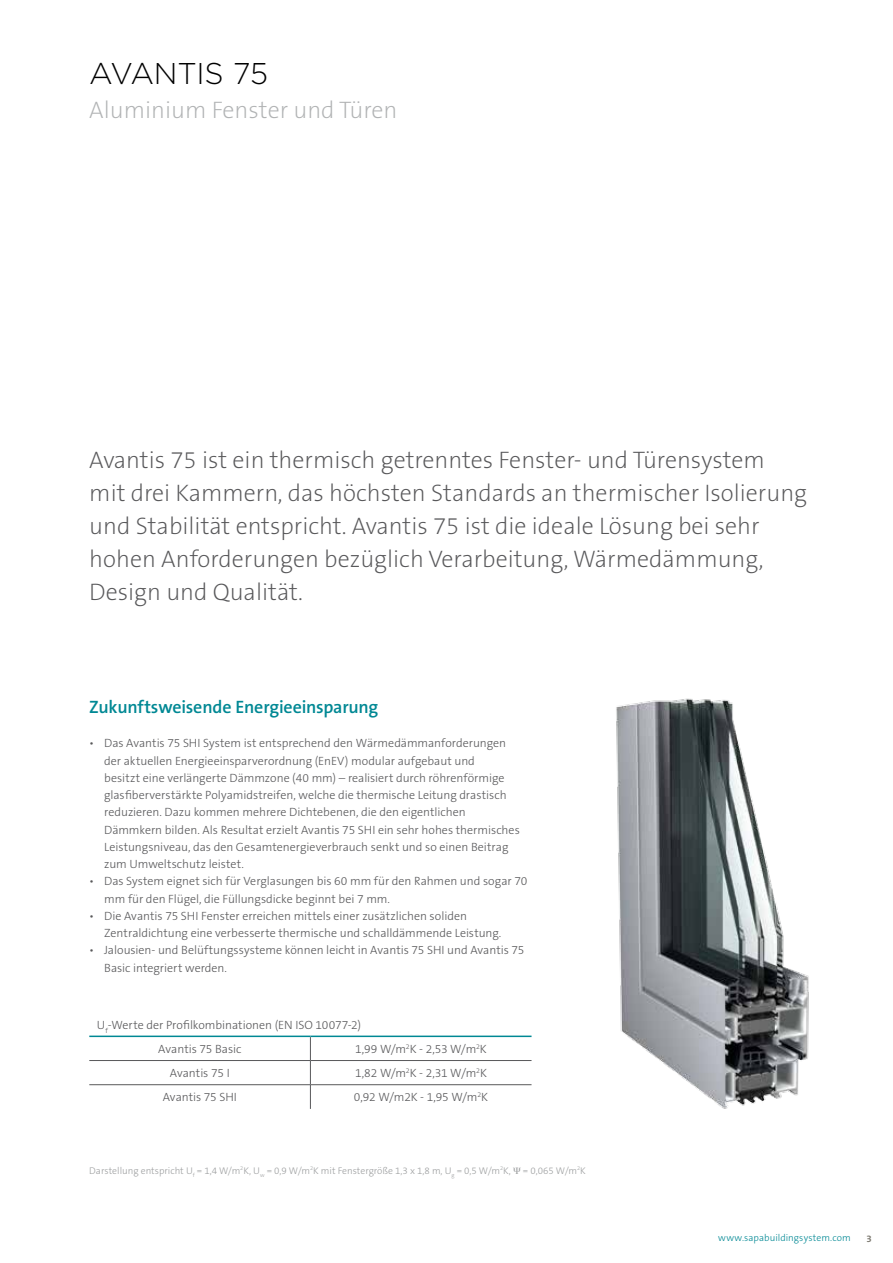
<style>
.page{position:relative;width:893px;height:1263px;background:#fff}
.page>*{position:absolute;margin:0;border:0;box-sizing:border-box;transform-origin:0 0}
.t1{font:300 30px "Gotham";letter-spacing:-.015em;color:#000}
.t2{font:200 24px/33px "The Sans B W2";color:#58585a}
.t3{font:200 24px "The Sans B W2";color:#b1b3b4}
.t4{font:600 18px "The Sans B W6";letter-spacing:-.01em;color:#008894}
.t5{font:300 12px/17.2px "The Sans B W3";color:#58585a}
.t6{font:300 9.75px "The Sans B W3";color:#9c9e9f}
.t7{font:300 9.75px "The Sans B W3";letter-spacing:.01em;color:#008894}
.t8{font:700 9.75px "The Sans B W7";color:#7e7b72}
</style>
<div class="page">
<img style="left:616px;top:698px;width:193px;height:411px">
<hr style="left:89px;top:1035px;width:221px;height:2px;background:#008894">
<hr style="left:310px;top:1035px;width:221px;height:2px;background:#008894">
<hr style="left:89px;top:1060px;width:221px;height:1px;background:#58585a">
<hr style="left:310px;top:1060px;width:221px;height:1px;background:#58585a">
<hr style="left:89px;top:1084px;width:221px;height:1px;background:#58585a">
<hr style="left:310px;top:1084px;width:221px;height:1px;background:#58585a">
<svg style="left:310px;top:1037px;width:1px;height:72px"></svg>
<h1 class="t1" style="left:89px;top:54px;width:180px">AVANTIS 75</h1>
<h2 class="t3" style="left:89px;top:95px;width:310px">Aluminium Fenster und Türen</h2>
<p class="t2" style="left:89px;top:443px;width:719px">Avantis 75 ist ein thermisch getrenntes Fenster- und Türensystem mit drei Kammern, das höchsten Standards an thermischer Isolierung und Stabilität entspricht. Avantis 75 ist die ideale Lösung bei sehr hohen Anforderungen bezüglich Verarbeitung, Wärmedämmung, Design und Qualität.</p>
<h3 class="t4" style="left:89px;top:695px;width:291px">Zukunftsweisende Energieeinsparung</h3>
<p class="t5" style="left:104px;top:735px;width:417px;text-indent:-15px">• Das Avantis 75 SHI System ist entsprechend den Wärmedämmanforderungen der aktuellen Energieeinsparverordnung (EnEV) modular aufgebaut und<br>besitzt eine verlängerte Dämmzone (40 mm) – realisiert durch röhrenförmige glasfiberverstärkte Polyamidstreifen, welche die thermische Leitung drastisch reduzieren. Dazu kommen mehrere Dichtebenen, die den eigentlichen Dämmkern bilden. Als Resultat erzielt Avantis 75 SHI ein sehr hohes thermisches Leistungsniveau, das den Gesamtenergieverbrauch senkt und so einen Beitrag zum Umweltschutz leistet.</p>
<p class="t5" style="left:104px;top:873px;width:425px;text-indent:-15px">• Das System eignet sich für Verglasungen bis 60 mm für den Rahmen und sogar 70 mm für den Flügel, die Füllungsdicke beginnt bei 7 mm.</p>
<p class="t5" style="left:104px;top:907px;width:399px;text-indent:-15px">• Die Avantis 75 SHI Fenster erreichen mittels einer zusätzlichen soliden<br>Zentraldichtung eine verbesserte thermische und schalldämmende Leistung.</p>
<p class="t5" style="left:104px;top:942px;width:422px;text-indent:-15px">• Jalousien- und Belüftungssysteme können leicht in Avantis 75 SHI und Avantis 75<br>Basic integriert werden.</p>
<p class="t5" style="left:158px;top:1012px;width:204px;line-height:24.2px;text-indent:-61px">U<sub>f</sub>-Werte der Profilkombinationen (EN ISO 10077-2)<br>Avantis 75 Basic</p>
<p class="t5" style="left:355px;top:1040px;width:133px">1,99 W/m<sup>2</sup>K - 2,53 W/m<sup>2</sup>K</p>
<p class="t5" style="left:170px;top:1064px;width:61px">Avantis 75 I</p>
<p class="t5" style="left:355px;top:1064px;width:133px">1,82 W/m<sup>2</sup>K - 2,31 W/m<sup>2</sup>K</p>
<p class="t5" style="left:163px;top:1089px;width:76px">Avantis 75 SHI</p>
<p class="t5" style="left:354px;top:1089px;width:136px">0,92 W/m2K - 1,95 W/m<sup>2</sup>K</p>
<p class="t6" style="left:89px;top:1164px;width:498px">Darstellung entspricht U<sub>f</sub> = 1,4 W/m<sup>2</sup>K, U<sub>w</sub> = 0,9 W/m<sup>2</sup>K mit Fenstergröße 1,3 x 1,8 m, U<sub>g</sub> = 0,5 W/m<sup>2</sup>K, = 0,065 W/m<sup>2</sup>K</p>
<p class="t7" style="left:718px;top:1232px;width:134px">www.sapabuildingsystem.com</p>
<p class="t8" style="left:866px;top:1232px;width:7px">3</p>
</div>
